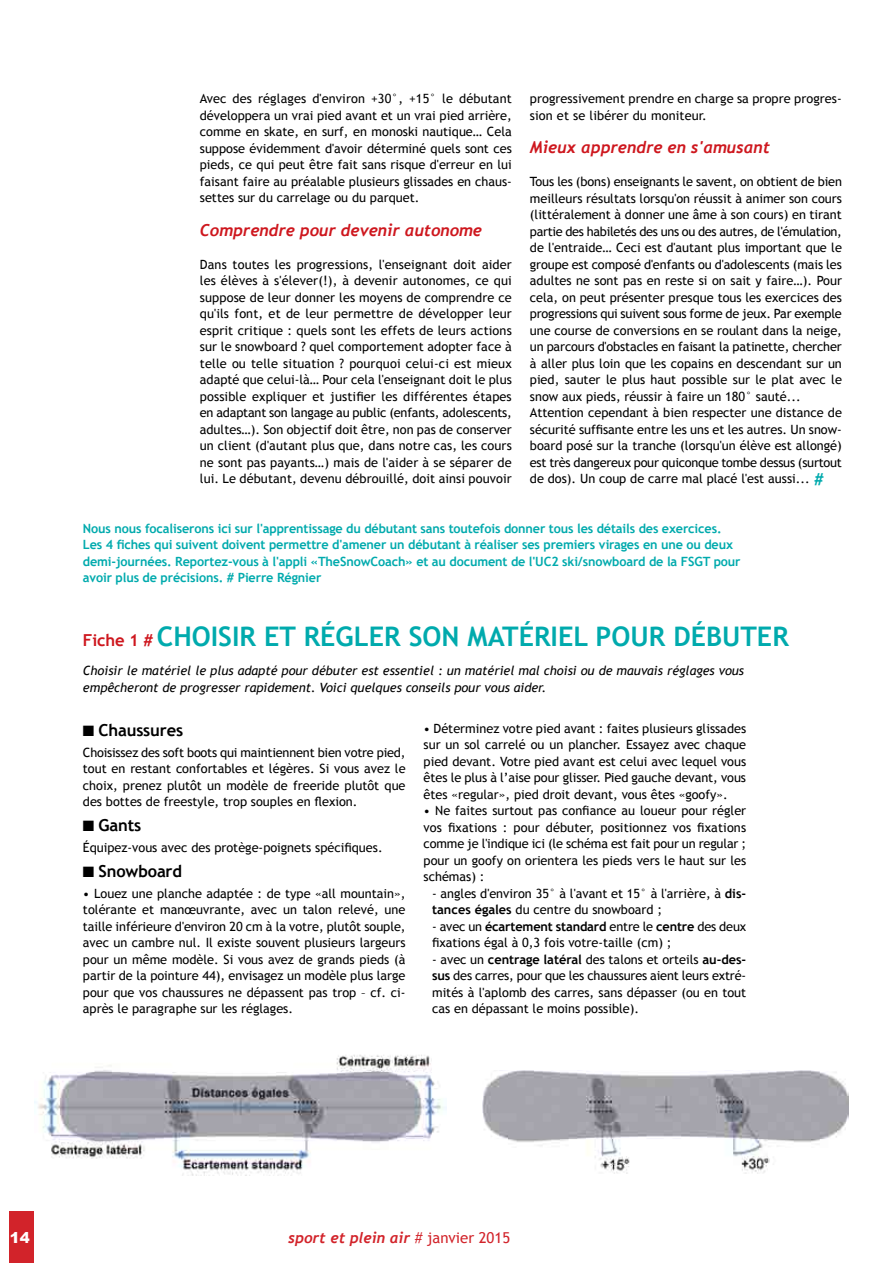
<style>
.page{position:relative;width:893px;height:1263px;background:#fff}
.page>*{position:absolute;margin:0;border:0;box-sizing:border-box;transform-origin:0 0}
.t1{font:700 27px "Trebuchet MS";color:#00aaad}
.t2{font:italic 700 16.5px "Trebuchet";color:#ce171e}
.t3{font:700 16.5px "Trebuchet MS";letter-spacing:-.01em;color:#000}
.t4{font:italic 700 15px "Trebuchet";color:#d2232a}
.t5{font:900 15px "Arial";color:#fff}
.t6{font:12.75px/16.5px "Trebuchet MS";color:#000;text-align:justify}
.t7{font:700 12.75px/16.5px "Trebuchet MS";letter-spacing:-.01em;color:#00aaad}
.t8{font:italic 12.75px/16.5px "Trebuchet MS";color:#000}
.s1{font-weight:700;font-size:16.5px;color:#00aaad}
.s2{font-size:16.5px;color:#ce171e}
.s3{font-weight:700}
.s4{font-family:"Trebuchet MS";font-weight:400;font-style:normal}
</style>
<div class="page">
<div style="left:10px;top:1212px;width:24px;height:51px;background:#d2232a"></div>
<img style="left:34px;top:1055px;width:412px;height:121px">
<img style="left:483px;top:1070px;width:365px;height:104px">
<p class="t6" style="left:200px;top:91px;width:314px">Avec des réglages d'environ +30°, +15° le débutant développera un vrai pied avant et un vrai pied arrière, comme en skate, en surf, en monoski nautique… Cela suppose évidemment d'avoir déterminé quels sont ces pieds, ce qui peut être fait sans risque d'erreur en lui faisant faire au préalable plusieurs glissades en chaus&shy;settes sur du carrelage ou du parquet.</p>
<p class="t2" style="left:200px;top:220px;width:284px">Comprendre pour devenir autonome</p>
<p class="t6" style="left:200px;top:256px;width:314px">Dans toutes les progressions, l'enseignant doit aider les élèves à s'élever(!), à devenir autonomes, ce qui suppose de leur donner les moyens de comprendre ce qu'ils font, et de leur permettre de développer leur esprit critique : quels sont les effets de leurs actions sur le snowboard ? quel comportement adopter face à telle ou telle situation ? pourquoi celui-ci est mieux adapté que celui-là… Pour cela l'enseignant doit le plus possible expliquer et justifier les différentes étapes en adaptant son langage au public (enfants, adolescents, adultes…). Son objectif doit être, non pas de conserver un client (d'autant plus que, dans notre cas, les cours ne sont pas payants…) mais de l'aider à se séparer de lui. Le débutant, devenu débrouillé, doit ainsi pouvoir</p>
<p class="t6" style="left:530px;top:91px;width:313px">progressivement prendre en charge sa propre progres&shy;sion et se libérer du moniteur.</p>
<p class="t2" style="left:530px;top:137px;width:242px">Mieux apprendre en s'amusant</p>
<p class="t6" style="left:530px;top:173px;width:314px;text-align:left">Tous les (bons) enseignants le savent, on obtient de bien meilleurs résultats lorsqu'on réussit à animer son cours (littéralement à donner une âme à son cours) en tirant partie des habiletés des uns ou des autres, de l'émulation, de l'entraide… Ceci est d'autant plus important que le groupe est composé d'enfants ou d'adolescents (mais les adultes ne sont pas en reste si on sait y faire…). Pour cela, on peut présenter presque tous les exercices des progressions qui suivent sous forme de jeux. Par exemple une course de conversions en se roulant dans la neige, un parcours d'obstacles en faisant la patinette, chercher à aller plus loin que les copains en descendant sur un pied, sauter le plus haut possible sur le plat avec le snow aux pieds, réussir à faire un 180° sauté...<br>Attention cependant à bien respecter une distance de sécurité suffisante entre les uns et les autres. Un snow&shy;board posé sur la tranche (lorsqu'un élève est allongé) est très dangereux pour quiconque tombe dessus (surtout de dos). Un coup de carre mal placé l'est aussi... <span class="s1">#</span></p>
<p class="t7" style="left:83px;top:520px;width:659px">Nous nous focaliserons ici sur l'apprentissage du débutant sans toutefois donner tous les détails des exercices.<br>Les 4 fiches qui suivent doivent permettre d'amener un débutant à réaliser ses premiers virages en une ou deux demi-journées. Reportez-vous à l'appli «TheSnowCoach» et au document de l'UC2 ski/snowboard de la FSGT pour avoir plus de précisions. # Pierre Régnier</p>
<h1 class="t1" style="left:83px;top:620px;width:707px"><span class="s2">Fiche 1 #</span> choisir et régler son matériel pour débuter</h1>
<p class="t8" style="left:83px;top:663px;width:663px">Choisir le matériel le plus adapté pour débuter est essentiel : un matériel mal choisi ou de mauvais réglages vous empêcheront de progresser rapidement. Voici quelques conseils pour vous aider.</p>
<p class="t3" style="left:83px;top:720px;width:102px">■ Chaussures</p>
<p class="t6" style="left:83px;top:744px;width:324px">Choisissez des soft boots qui maintiennent bien votre pied, tout en restant confortables et légères. Si vous avez le choix, prenez plutôt un modèle de freeride plutôt que des bottes de freestyle, trop souples en flexion.</p>
<p class="t3" style="left:83px;top:815px;width:60px">■ Gants</p>
<p class="t6" style="left:83px;top:839px;width:301px">Équipez-vous avec des protège-poignets spécifiques.</p>
<p class="t3" style="left:83px;top:861px;width:101px">■ Snowboard</p>
<p class="t6" style="left:83px;top:885px;width:324px">• Louez une planche adaptée : de type «all mountain», tolérante et manœuvrante, avec un talon relevé, une taille inférieure d'environ 20 cm à la votre, plutôt souple, avec un cambre nul. Il existe souvent plusieurs largeurs pour un même modèle. Si vous avez de grands pieds (à partir de la pointure 44), envisagez un modèle plus large pour que vos chaussures ne dépassent pas trop – cf. ci&shy;après le paragraphe sur les réglages.</p>
<p class="t6" style="left:424px;top:720px;width:324px">• Déterminez votre pied avant : faites plusieurs glissades sur un sol carrelé ou un plancher. Essayez avec chaque pied devant. Votre pied avant est celui avec lequel vous êtes le plus à l’aise pour glisser. Pied gauche devant, vous êtes «regular», pied droit devant, vous êtes «goofy».</p>
<p class="t6" style="left:424px;top:803px;width:324px">• Ne faites surtout pas confiance au loueur pour régler vos fixations : pour débuter, positionnez vos fixations comme je l'indique ici (le schéma est fait pour un regular ; pour un goofy on orientera les pieds vers le haut sur les schémas) :</p>
<p class="t6" style="left:432px;top:885px;width:316px">- angles d'environ 35° à l'avant et 15° à l'arrière, à <span class="s3">dis&shy;tances égales</span> du centre du snowboard ;</p>
<p class="t6" style="left:432px;top:918px;width:316px">- avec un <span class="s3">écartement standard</span> entre le <span class="s3">centre</span> des deux fixations égal à 0,3 fois votre-taille (cm) ;</p>
<p class="t6" style="left:432px;top:951px;width:316px">- avec un <span class="s3">centrage latéral</span> des talons et orteils <span class="s3">au-des&shy;sus</span> des carres, pour que les chaussures aient leurs extré&shy;mités à l'aplomb des carres, sans dépasser (ou en tout cas en dépassant le moins possible).</p>
<p class="t5" style="left:10px;top:1229px;width:22px">14</p>
<p class="t4" style="left:288px;top:1229px;width:224px">sport et plein air <span class="s4"># janvier 2015</span></p>
</div>
